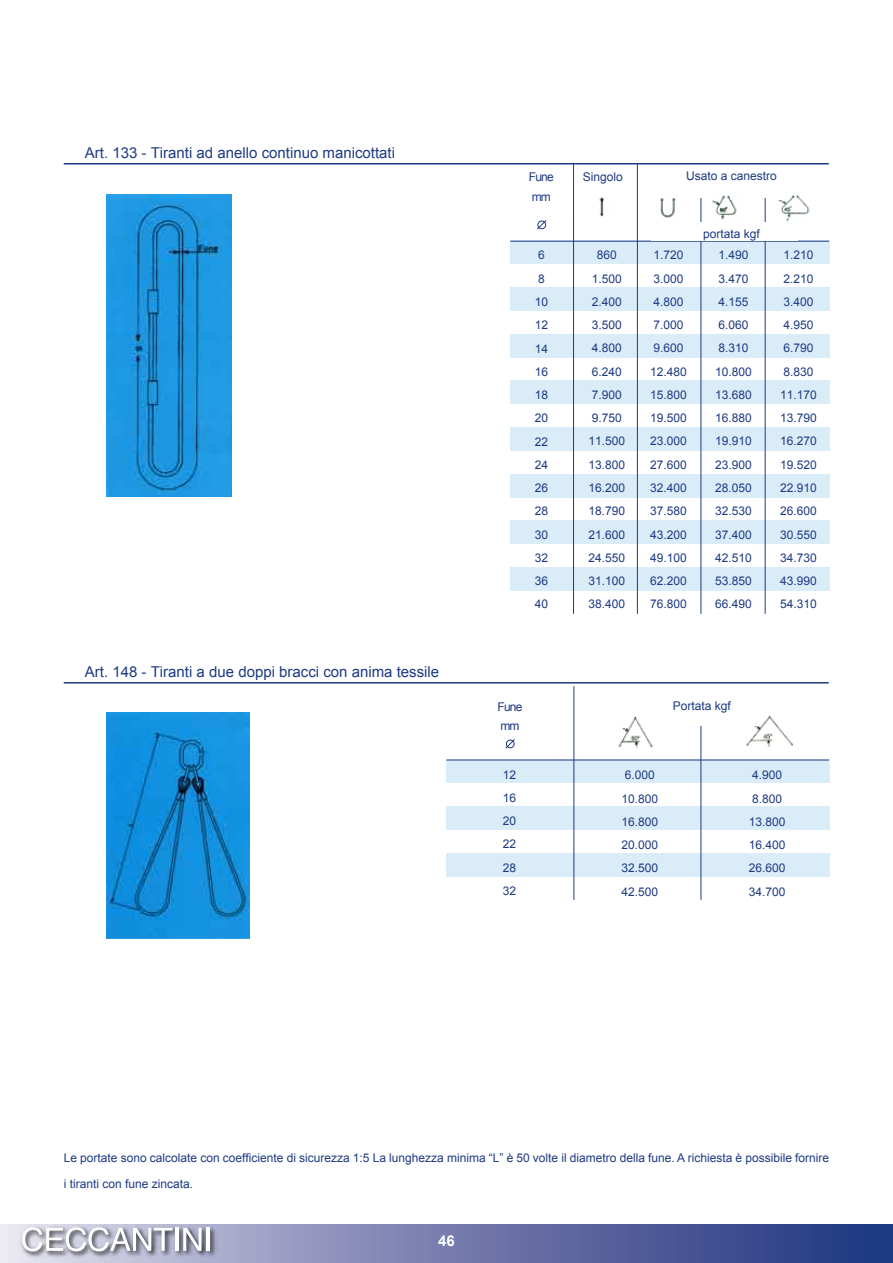
<style>
.page{position:relative;width:893px;height:1263px;background:#fff}
.page>*{position:absolute;margin:0;border:0;box-sizing:border-box;transform-origin:0 0}
.t1{font:15px "Arial";color:#1e3a83}
.t2{font:700 15px "Arial";color:#fff}
.t3{font:12px/23.2px "Arial";color:#1e3a83}
</style>
<div class="page">
<div style="left:0;top:1224px;width:893px;height:39px;background:linear-gradient(to right,#e0dbea,#172b79)"></div>
<div style="left:19px;top:1224px;width:198px;height:34px;background:#000;opacity:.8"></div>
<svg style="left:22px;top:1227px;width:150px;height:24px"></svg>
<hr style="left:176px;top:1228px;width:3px;height:23px;background:#fff">
<svg style="left:183px;top:1228px;width:19px;height:23px"></svg>
<hr style="left:207px;top:1228px;width:3px;height:23px;background:#fff">
<hr style="left:892px;top:1224px;width:1px;height:39px;background:#1e3a83">
<div style="left:511px;top:241px;width:318px;height:23px;background:#dbecf9"></div>
<div style="left:511px;top:287px;width:318px;height:24px;background:#dbecf9"></div>
<div style="left:511px;top:334px;width:318px;height:23px;background:#dbecf9"></div>
<div style="left:511px;top:381px;width:318px;height:23px;background:#dbecf9"></div>
<div style="left:511px;top:427px;width:318px;height:23px;background:#dbecf9"></div>
<div style="left:511px;top:474px;width:318px;height:23px;background:#dbecf9"></div>
<div style="left:511px;top:521px;width:318px;height:23px;background:#dbecf9"></div>
<div style="left:511px;top:567px;width:318px;height:24px;background:#dbecf9"></div>
<div style="left:447px;top:760px;width:382px;height:23px;background:#dbecf9"></div>
<div style="left:447px;top:806px;width:382px;height:24px;background:#dbecf9"></div>
<div style="left:447px;top:853px;width:382px;height:23px;background:#dbecf9"></div>
<hr style="left:64px;top:163px;width:765px;height:1px;background:#1e3a83">
<hr style="left:573px;top:163px;width:1px;height:451px;background:#1e3a83">
<hr style="left:637px;top:164px;width:1px;height:450px;background:#1e3a83">
<hr style="left:700px;top:198px;width:1px;height:416px;background:#1e3a83">
<hr style="left:765px;top:198px;width:1px;height:416px;background:#1e3a83">
<hr style="left:510px;top:241px;width:319px;height:1px;background:#1e3a83">
<div style="left:651px;top:222px;width:146px;height:19px;background:#fff"></div>
<hr style="left:64px;top:682px;width:765px;height:1px;background:#1e3a83">
<hr style="left:700px;top:726px;width:1px;height:174px;background:#1e3a83">
<hr style="left:446px;top:760px;width:383px;height:1px;background:#1e3a83">
<hr style="left:573px;top:686px;width:1px;height:214px;background:#1e3a83">
<svg style="left:537px;top:220px;width:10px;height:10px"></svg>
<svg style="left:505px;top:739px;width:10px;height:10px"></svg>
<img style="left:106px;top:195px;width:125px;height:301px">
<img style="left:618px;top:716px;width:35px;height:33px">
<img style="left:746px;top:715px;width:47px;height:32px">
<img style="left:106px;top:712px;width:144px;height:227px">
<img style="left:599px;top:197px;width:6px;height:20px">
<img style="left:660px;top:198px;width:16px;height:20px">
<img style="left:712px;top:195px;width:25px;height:25px">
<img style="left:778px;top:195px;width:32px;height:27px">
<p class="t1" style="left:85px;top:144px;width:312px">Art. 133 - Tiranti ad anello continuo manicottati</p>
<p class="t1" style="left:85px;top:663px;width:356px">Art. 148 - Tiranti a due doppi bracci con anima tessile</p>
<p class="t3" style="left:529px;top:167px;width:26px;line-height:19.5px">Fune mm</p>
<p class="t3" style="left:583px;top:165px;width:42px">Singolo</p>
<p class="t3" style="left:686px;top:164px;width:92px">Usato a canestro</p>
<p class="t3" style="left:703px;top:222px;width:58px">portata kgf</p>
<p class="t3" style="left:535px;top:244px;width:15px">6<br>8<br>10<br>12<br>14<br>16<br>18<br>20<br>22<br>24<br>26<br>28<br>30<br>32<br>36<br>40</p>
<p class="t3" style="left:588px;top:244px;width:38px;text-align:center">860<br>1.500<br>2.400<br>3.500<br>4.800<br>6.240<br>7.900<br>9.750<br>11.500<br>13.800<br>16.200<br>18.790<br>21.600<br>24.550<br>31.100<br>38.400</p>
<p class="t3" style="left:650px;top:244px;width:38px">1.720<br>3.000<br>4.800<br>7.000<br>9.600<br>12.480<br>15.800<br>19.500<br>23.000<br>27.600<br>32.400<br>37.580<br>43.200<br>49.100<br>62.200<br>76.800</p>
<p class="t3" style="left:715px;top:244px;width:38px">1.490<br>3.470<br>4.155<br>6.060<br>8.310<br>10.800<br>13.680<br>16.880<br>19.910<br>23.900<br>28.050<br>32.530<br>37.400<br>42.510<br>53.850<br>66.490</p>
<p class="t3" style="left:780px;top:244px;width:38px">1.210<br>2.210<br>3.400<br>4.950<br>6.790<br>8.830<br>11.170<br>13.790<br>16.270<br>19.520<br>22.910<br>26.600<br>30.550<br>34.730<br>43.990<br>54.310</p>
<p class="t3" style="left:498px;top:697px;width:26px;line-height:19.5px">Fune mm</p>
<p class="t3" style="left:673px;top:694px;width:60px">Portata kgf</p>
<p class="t3" style="left:503px;top:763px;width:15px;text-align:justify">12<br>16<br>20<br>22<br>28<br>32</p>
<p class="t3" style="left:621px;top:763px;width:38px">6.000<br>10.800<br>16.800<br>20.000<br>32.500<br>42.500</p>
<p class="t3" style="left:749px;top:763px;width:38px">4.900<br>8.800<br>13.800<br>16.400<br>26.600<br>34.700</p>
<p class="t3" style="left:64px;top:1145px;width:767px;line-height:25.5px">Le portate sono calcolate con coefficiente di sicurezza 1:5 La lunghezza minima “L” è 50 volte il diametro della fune. A richiesta è possibile fornire i tiranti con fune zincata.</p>
<p class="t2" style="left:438px;top:1233px;width:18px">46</p>
</div>
